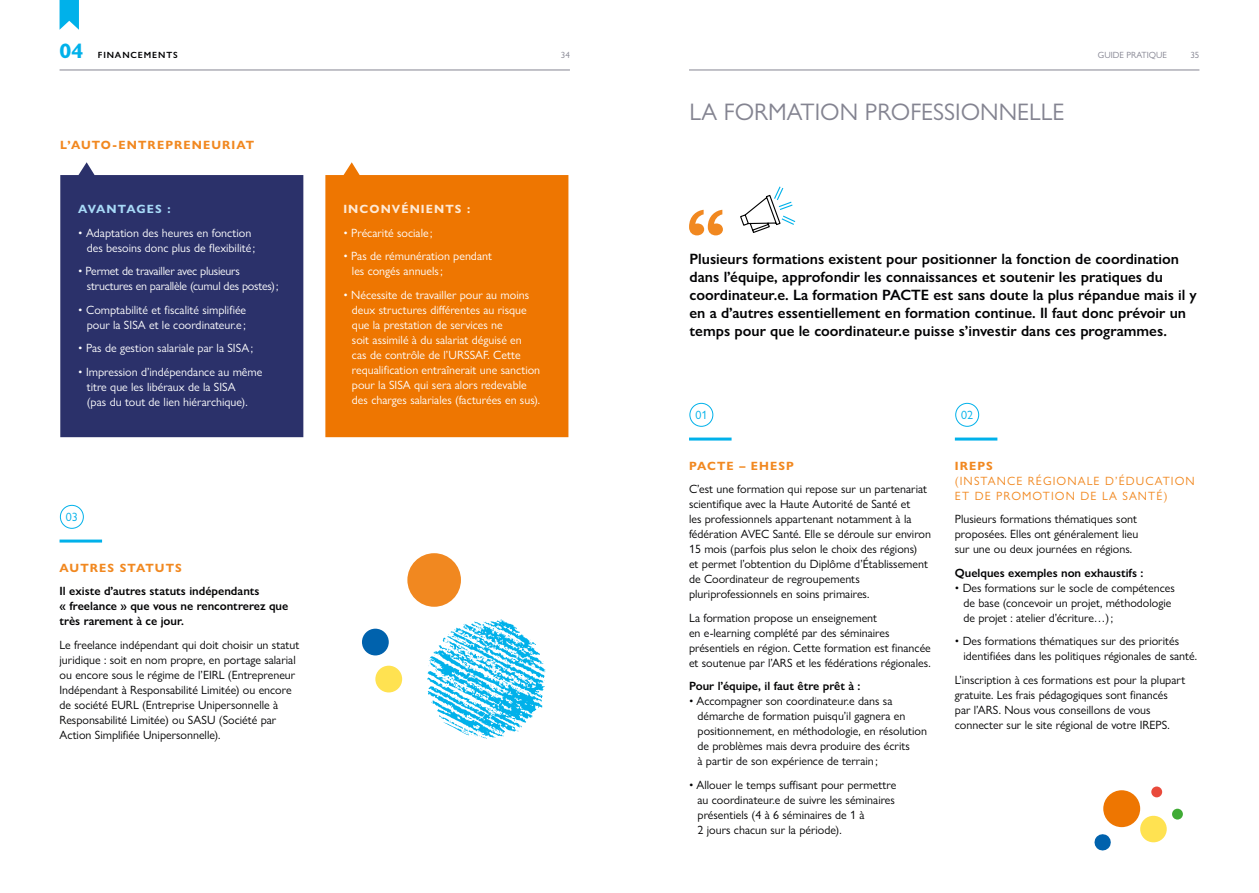
<style>
.page{position:relative;width:1259px;height:893px;background:#fff}
.page>*{position:absolute;margin:0;border:0;box-sizing:border-box;transform-origin:0 0}
.t1{font:24px "Gill Sans Nova";color:#848491}
.t2{font:700 21px "Gill Sans Nova";color:#00b1ea}
.t3{font:600 15px/18px "Gill Sans Nova";color:#020203}
.t4{font:12px/15px "Gill Sans Nova";color:#020203}
.t5{font:12px/15px "Gill Sans Nova";color:#fff}
.t6{font:600 12px/15px "Gill Sans Nova";color:#020203}
.t7{font:12px/15px "Gill Sans Nova";letter-spacing:-.02em;color:#fff}
.t8{font:12px/15px "Gill Sans Nova";letter-spacing:.09em;color:#f18820}
.t9{font:700 12px "Gill Sans Nova";letter-spacing:.09em;color:#f18820}
.t10{font:700 12px "Gill Sans Nova";letter-spacing:.09em;color:#fee9d5}
.t11{font:700 12px "Gill Sans Nova";letter-spacing:.075em;color:#a7d9f7}
.t12{font:12px "Gill Sans Nova";color:#00b1ea}
.t13{font:9px "Gill Sans Nova";color:#848491}
.t14{font:600 9px "Gill Sans Nova";letter-spacing:.1em;color:#020203}
</style>
<div class="page">
<hr style="left:60px;top:70px;width:510px;height:1px;background:#848491">
<hr style="left:689px;top:70px;width:510px;height:1px;background:#848491">
<svg style="left:60px;top:0;width:19px;height:30px"></svg>
<hr style="left:60px;top:540px;width:42px;height:3px;background:#00b1ea">
<div style="left:60px;top:505px;width:24px;height:24px;border:1px solid #00b1ea;border-radius:50%"></div>
<hr style="left:689px;top:438px;width:42px;height:3px;background:#00b1ea">
<hr style="left:955px;top:438px;width:42px;height:3px;background:#00b1ea">
<div style="left:689px;top:403px;width:24px;height:24px;border:1px solid #00b1ea;border-radius:50%"></div>
<div style="left:955px;top:403px;width:24px;height:24px;border:1px solid #00b1ea;border-radius:50%"></div>
<svg style="left:740px;top:186px;width:56px;height:47px"></svg>
<svg style="left:689px;top:210px;width:34px;height:25px"></svg>
<div style="left:60px;top:162px;width:243px;height:275px;background:#2b316a"></div>
<div style="left:325px;top:162px;width:243px;height:275px;background:#ee7601"></div>
<div style="left:362px;top:629px;width:27px;height:26px;background:#0062ad;border-radius:50%"></div>
<div style="left:407px;top:553px;width:54px;height:54px;background:#f18820;border-radius:50%"></div>
<div style="left:375px;top:666px;width:27px;height:26px;background:#ffe251;border-radius:50%"></div>
<svg style="left:427px;top:619px;width:119px;height:120px"></svg>
<div style="left:1103px;top:790px;width:37px;height:37px;background:#ee7601;border-radius:50%"></div>
<div style="left:1151px;top:786px;width:11px;height:11px;background:#e94a3b;border-radius:50%"></div>
<div style="left:1172px;top:809px;width:11px;height:10px;background:#40ab35;border-radius:50%"></div>
<svg style="left:1094px;top:834px;width:17px;height:17px"></svg>
<svg style="left:1138px;top:814px;width:29px;height:29px"></svg>
<h2 class="t2" style="left:60px;top:37px;width:25px">04</h2>
<p class="t14" style="left:98px;top:49px;width:81px">FINANCEMENTS</p>
<p class="t13" style="left:561px;top:49px;width:10px">34</p>
<p class="t13" style="left:1097px;top:49px;width:71px">GUIDE PRATIQUE</p>
<p class="t13" style="left:1190px;top:49px;width:10px">35</p>
<p class="t9" style="left:60px;top:137px;width:195px">L’AUTO-ENTREPRENEURIAT</p>
<p class="t11" style="left:78px;top:202px;width:94px">AVANTAGES :</p>
<p class="t5" style="left:87px;top:225px;width:170px;text-indent:-9px">• Adaptation des heures en fonction des besoins donc plus de flexibilité ;</p>
<p class="t7" style="left:87px;top:263px;width:193px;text-indent:-9px">• Permet de travailler avec plusieurs structures en parallèle (cumul des postes);</p>
<p class="t5" style="left:78px;top:302px;width:169px;text-align:right">• Comptabilité et fiscalité simplifiée pour la SISA et le coordinateur.e ;</p>
<p class="t5" style="left:78px;top:340px;width:176px">• Pas de gestion salariale par la SISA;</p>
<p class="t5" style="left:87px;top:364px;width:177px;text-indent:-9px">• Impression d’indépendance au même titre que les libéraux de la SISA<br>(pas du tout de lien hiérarchique).</p>
<p class="t12" style="left:66px;top:510px;width:13px">03</p>
<p class="t9" style="left:60px;top:560px;width:124px">AUTRES STATUTS</p>
<p class="t6" style="left:60px;top:583px;width:230px">Il existe d’autres statuts indépendants<br>« freelance » que vous ne rencontrerez que très rarement à ce jour.</p>
<p class="t4" style="left:60px;top:637px;width:241px">Le freelance indépendant qui doit choisir un statut juridique : soit en nom propre, en portage salarial ou encore sous le régime de l’EIRL (Entrepreneur Indépendant à Responsabilité Limitée) ou encore de société EURL (Entreprise Unipersonnelle à Responsabilité Limitée) ou SASU (Société par Action Simplifiée Unipersonnelle).</p>
<p class="t10" style="left:343px;top:202px;width:128px">INCONVÉNIENTS :</p>
<p class="t5" style="left:343px;top:225px;width:91px">• Précarité sociale ;</p>
<p class="t5" style="left:352px;top:248px;width:141px;text-indent:-9px">• Pas de rémunération pendant les congés annuels;</p>
<p class="t5" style="left:352px;top:287px;width:190px;text-indent:-9px">• Nécessite de travailler pour au moins deux structures différentes au risque que la prestation de services ne<br>soit assimilé à du salariat déguisé en<br>cas de contrôle de l’URSSAF. Cette requalification entraînerait une sanction pour la SISA qui sera alors redevable des charges salariales (facturées en sus).</p>
<h1 class="t1" style="left:689px;top:97px;width:376px">LA FORMATION PROFESSIONNELLE</h1>
<p class="t3" style="left:689px;top:250px;width:509px">Plusieurs formations existent pour positionner la fonction de coordination dans l’équipe, approfondir les connaissances et soutenir les pratiques du coordinateur.e. La formation PACTE est sans doute la plus répandue mais il y en a d’autres essentiellement en formation continue. Il faut donc prévoir un temps pour que le coordinateur.e puisse s’investir dans ces programmes.</p>
<p class="t12" style="left:695px;top:408px;width:13px">01</p>
<p class="t12" style="left:961px;top:408px;width:13px">02</p>
<p class="t9" style="left:689px;top:458px;width:106px">PACTE – EHESP</p>
<p class="t4" style="left:689px;top:481px;width:243px">C’est une formation qui repose sur un partenariat scientifique avec la Haute Autorité de Santé et<br>les professionnels appartenant notamment à la fédération AVEC Santé. Elle se déroule sur environ 15 mois (parfois plus selon le choix des régions)<br>et permet l’obtention du Diplôme d’Établissement de Coordinateur de regroupements pluriprofessionnels en soins primaires.</p>
<p class="t4" style="left:689px;top:610px;width:243px">La formation propose un enseignement<br>en e-learning complété par des séminaires présentiels en région. Cette formation est financée et soutenue par l’ARS et les fédérations régionales.</p>
<p class="t6" style="left:689px;top:678px;width:173px">Pour l’équipe, il faut être prêt à :</p>
<p class="t4" style="left:697px;top:693px;width:231px;text-indent:-9px">• Accompagner son coordinateur.e dans sa démarche de formation puisqu’il gagnera en positionnement, en méthodologie, en résolution de problèmes mais devra produire des écrits<br>à partir de son expérience de terrain ;</p>
<p class="t4" style="left:697px;top:777px;width:200px;text-indent:-9px">• Allouer le temps suffisant pour permettre au coordinateur.e de suivre les séminaires présentiels (4 à 6 séminaires de 1 à<br>2 jours chacun sur la période).</p>
<p class="t9" style="left:955px;top:458px;width:40px">IREPS</p>
<p class="t8" style="left:955px;top:473px;width:241px">(INSTANCE RÉGIONALE D’ÉDUCATION<br>ET DE PROMOTION DE LA SANTÉ)</p>
<p class="t4" style="left:955px;top:511px;width:185px;text-align:justify">Plusieurs formations thématiques sont proposées. Elles ont généralement lieu sur une ou deux journées en régions.</p>
<p class="t6" style="left:955px;top:565px;width:190px">Quelques exemples non exhaustifs :</p>
<p class="t4" style="left:963px;top:580px;width:213px;text-indent:-9px">• Des formations sur le socle de compétences de base (concevoir un projet, méthodologie de projet : atelier d’écriture…);</p>
<p class="t4" style="left:963px;top:633px;width:235px;text-indent:-9px">• Des formations thématiques sur des priorités identifiées dans les politiques régionales de santé.</p>
<p class="t4" style="left:955px;top:672px;width:232px">L’inscription à ces formations est pour la plupart gratuite. Les frais pédagogiques sont financés par l’ARS. Nous vous conseillons de vous connecter sur le site régional de votre IREPS.</p>
</div>
